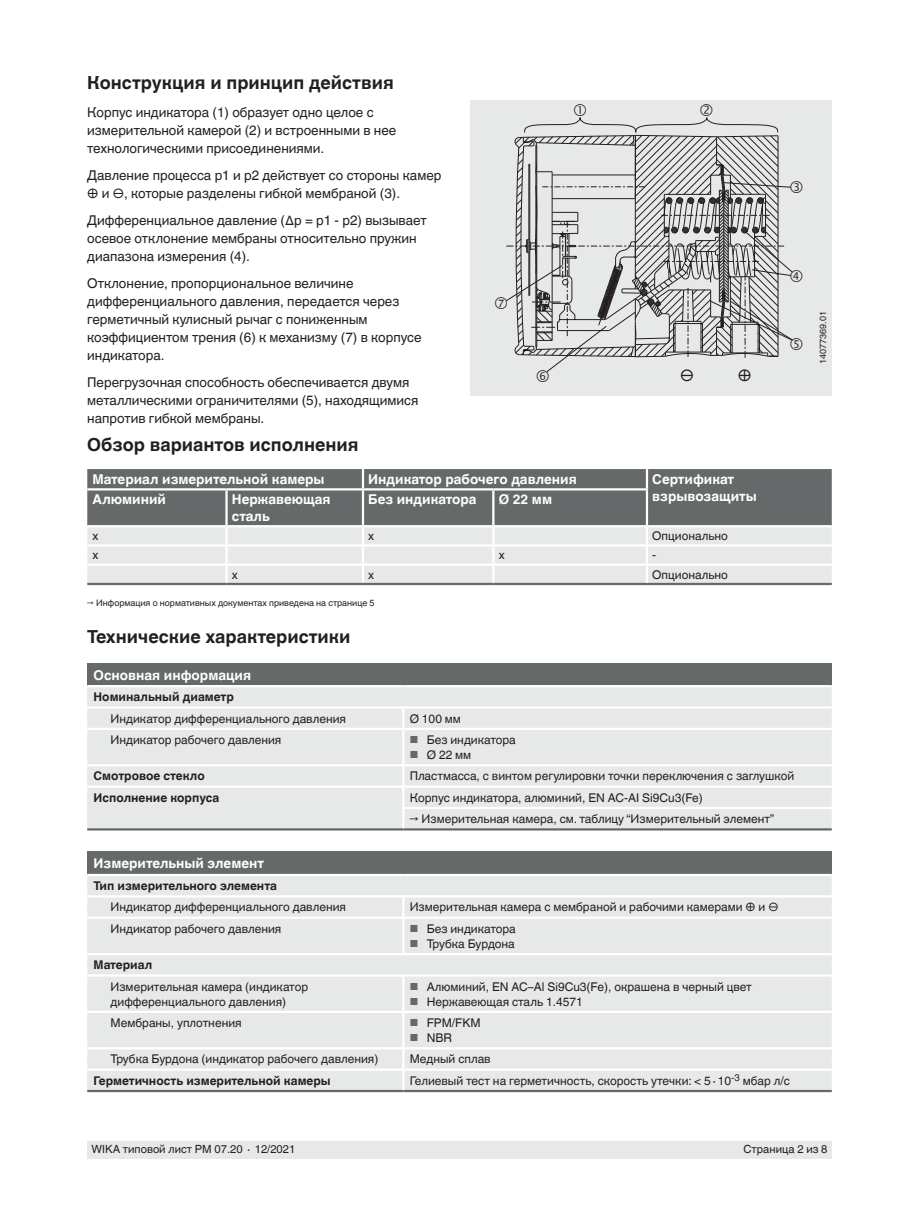
<style>
.page{position:relative;width:919px;height:1214px;background:#fff}
.page>*{position:absolute;margin:0;border:0;box-sizing:border-box;transform-origin:0 0}
.t1{font:700 18px "Helvetica World";color:#231f20}
.t2{font:16.5px "Helvetica World";color:#231f20}
.t3{font:13.5px/18px "Helvetica World";color:#231f20}
.t4{font:700 13.5px "Helvetica World";color:#fff}
.t5{font:12px/15px "Helvetica World";color:#231f20}
.t6{font:700 12px "Helvetica World";color:#231f20}
.t7{font:11.25px "Helvetica World";color:#231f20}
.t8{font:9px "Helvetica World";color:#231f20}
.s1{font-size:10.2px;color:#666969}
</style>
<div class="page">
<div style="left:87px;top:1140px;width:744px;height:18px;background:#e7e9e8"></div>
<svg style="left:87px;top:1140px;width:744px;height:1px"></svg>
<div style="left:87px;top:663px;width:744px;height:23px;background:#666969"></div>
<div style="left:87px;top:687px;width:744px;height:141px;background:#e7e9e8"></div>
<hr style="left:87px;top:828px;width:316px;height:2px;background:#666969">
<hr style="left:87px;top:685px;width:316px;height:2px;background:#fff">
<hr style="left:403px;top:685px;width:428px;height:2px;background:#fff">
<svg style="left:402px;top:708px;width:2px;height:19px"></svg>
<hr style="left:87px;top:727px;width:316px;height:3px;background:#fff">
<hr style="left:403px;top:727px;width:428px;height:3px;background:#fff">
<hr style="left:402px;top:730px;width:2px;height:34px;background:#fff">
<hr style="left:87px;top:764px;width:316px;height:2px;background:#fff">
<hr style="left:403px;top:764px;width:428px;height:2px;background:#fff">
<svg style="left:402px;top:766px;width:2px;height:19px"></svg>
<hr style="left:403px;top:785px;width:428px;height:2px;background:#fff">
<hr style="left:402px;top:807px;width:429px;height:2px;background:#fff">
<hr style="left:87px;top:785px;width:316px;height:2px;background:#fff">
<hr style="left:402px;top:787px;width:2px;height:20px;background:#fff">
<svg style="left:402px;top:809px;width:2px;height:19px"></svg>
<hr style="left:87px;top:706px;width:316px;height:2px;background:#fff">
<hr style="left:403px;top:706px;width:428px;height:2px;background:#fff">
<hr style="left:403px;top:828px;width:428px;height:2px;background:#666969">
<div style="left:87px;top:851px;width:744px;height:24px;background:#666969"></div>
<div style="left:87px;top:876px;width:744px;height:213px;background:#e7e9e8"></div>
<hr style="left:87px;top:895px;width:316px;height:2px;background:#fff">
<hr style="left:403px;top:895px;width:428px;height:2px;background:#fff">
<hr style="left:87px;top:953px;width:316px;height:2px;background:#fff">
<hr style="left:403px;top:953px;width:428px;height:2px;background:#fff">
<hr style="left:87px;top:974px;width:316px;height:2px;background:#fff">
<hr style="left:403px;top:974px;width:428px;height:2px;background:#fff">
<hr style="left:87px;top:1089px;width:316px;height:3px;background:#666969">
<hr style="left:403px;top:1089px;width:428px;height:3px;background:#666969">
<hr style="left:87px;top:874px;width:316px;height:2px;background:#fff">
<hr style="left:403px;top:874px;width:428px;height:2px;background:#fff">
<svg style="left:402px;top:897px;width:2px;height:19px"></svg>
<hr style="left:87px;top:916px;width:316px;height:2px;background:#fff">
<hr style="left:403px;top:916px;width:428px;height:2px;background:#fff">
<hr style="left:402px;top:918px;width:2px;height:35px;background:#fff">
<hr style="left:402px;top:976px;width:2px;height:34px;background:#fff">
<hr style="left:87px;top:1010px;width:316px;height:3px;background:#fff">
<hr style="left:403px;top:1010px;width:428px;height:3px;background:#fff">
<hr style="left:402px;top:1013px;width:2px;height:34px;background:#fff">
<hr style="left:87px;top:1047px;width:316px;height:2px;background:#fff">
<hr style="left:403px;top:1047px;width:428px;height:2px;background:#fff">
<svg style="left:402px;top:1049px;width:2px;height:40px"></svg>
<hr style="left:87px;top:1068px;width:316px;height:2px;background:#fff">
<hr style="left:403px;top:1068px;width:428px;height:2px;background:#fff">
<div style="left:470px;top:101px;width:361px;height:294px;background:#e7e9e8"></div>
<svg style="left:87px;top:469px;width:744px;height:114px;background:#abadad"></svg>
<hr style="left:363px;top:488px;width:130px;height:2px;background:#fff">
<hr style="left:493px;top:488px;width:155px;height:2px;background:#fff">
<hr style="left:87px;top:583px;width:139px;height:2px;background:#666969">
<hr style="left:226px;top:583px;width:137px;height:2px;background:#666969">
<hr style="left:363px;top:583px;width:130px;height:2px;background:#666969">
<hr style="left:493px;top:583px;width:154px;height:2px;background:#666969">
<hr style="left:647px;top:583px;width:184px;height:2px;background:#666969">
<hr style="left:492px;top:490px;width:2px;height:35px;background:#fff">
<hr style="left:645px;top:469px;width:3px;height:19px;background:#fff">
<hr style="left:645px;top:490px;width:3px;height:35px;background:#fff">
<hr style="left:645px;top:527px;width:3px;height:17px;background:#fff">
<hr style="left:645px;top:546px;width:3px;height:17px;background:#fff">
<hr style="left:645px;top:566px;width:3px;height:17px;background:#fff">
<svg style="left:506px;top:117px;width:287px;height:255px"></svg>
<h1 class="t1" style="left:87px;top:73px;width:308px">Конструкция и принцип действия</h1>
<p class="t3" style="left:87px;top:103px;width:310px">Корпус индикатора (1) образует одно целое с измерительной камерой (2) и встроенными в нее технологическими присоединениями.</p>
<p class="t3" style="left:87px;top:166px;width:356px">Давление процесса p1 и p2 действует со стороны камер ⊕ и ⊖, которые разделены гибкой мембраной (3).</p>
<p class="t3" style="left:87px;top:211px;width:341px">Дифференциальное давление (∆p = p1 - p2) вызывает осевое отклонение мембраны относительно пружин диапазона измерения (4).</p>
<p class="t3" style="left:87px;top:274px;width:336px">Отклонение, пропорциональное величине дифференциального давления, передается через герметичный кулисный рычаг с пониженным коэффициентом трения (6) к механизму (7) в корпусе индикатора.</p>
<p class="t3" style="left:87px;top:373px;width:333px">Перегрузочная способность обеспечивается двумя металлическими ограничителями (5), находящимися напротив гибкой мембраны.</p>
<h2 class="t2" style="left:680px;top:366px;width:15px">⊖</h2>
<h2 class="t2" style="left:737px;top:366px;width:15px">⊕</h2>
<h1 class="t1" style="left:87px;top:434px;width:273px">Обзор вариантов исполнения</h1>
<p class="t4" style="left:93px;top:471px;width:233px">Материал измерительной камеры</p>
<p class="t4" style="left:368px;top:471px;width:210px">Индикатор рабочего давления</p>
<p class="t4" style="left:652px;top:471px;width:83px">Сертификат</p>
<p class="t4" style="left:93px;top:492px;width:75px">Алюминий</p>
<p class="t4" style="left:232px;top:492px;width:100px">Нержавеющая</p>
<p class="t4" style="left:652px;top:488px;width:106px">взрывозащиты</p>
<p class="t4" style="left:232px;top:508px;width:39px">сталь</p>
<p class="t4" style="left:368px;top:492px;width:110px">Без индикатора</p>
<p class="t4" style="left:498px;top:492px;width:55px">Ø 22 мм</p>
<p class="t5" style="left:93px;top:528px;width:7px">x</p>
<p class="t5" style="left:368px;top:528px;width:7px">x</p>
<p class="t5" style="left:652px;top:528px;width:77px">Опционально</p>
<p class="t5" style="left:93px;top:548px;width:7px">x</p>
<p class="t5" style="left:498px;top:548px;width:7px">x</p>
<p class="t5" style="left:652px;top:548px;width:5px">-</p>
<p class="t5" style="left:232px;top:567px;width:7px">x</p>
<p class="t5" style="left:368px;top:567px;width:7px">x</p>
<p class="t5" style="left:652px;top:567px;width:77px">Опционально</p>
<p class="t8" style="left:87px;top:597px;width:289px">→ Информация о нормативных документах приведена на странице 5</p>
<h1 class="t1" style="left:87px;top:626px;width:265px">Технические характеристики</h1>
<p class="t4" style="left:94px;top:667px;width:159px">Основная информация</p>
<p class="t6" style="left:94px;top:690px;width:142px">Номинальный диаметр</p>
<p class="t5" style="left:111px;top:711px;width:237px">Индикатор дифференциального давления</p>
<p class="t5" style="left:409px;top:711px;width:53px">Ø 100 мм</p>
<p class="t5" style="left:111px;top:732px;width:172px">Индикатор рабочего давления</p>
<p class="t5" style="left:409px;top:732px;width:108px"><span class="s1">■</span> Без индикатора</p>
<p class="t5" style="left:409px;top:747px;width:63px"><span class="s1">■</span> Ø 22 мм</p>
<p class="t6" style="left:94px;top:769px;width:113px">Смотровое стекло</p>
<p class="t5" style="left:409px;top:768px;width:386px">Пластмасса, с винтом регулировки точки переключения с заглушкой</p>
<p class="t6" style="left:94px;top:790px;width:127px">Исполнение корпуса</p>
<p class="t5" style="left:409px;top:790px;width:295px">Корпус индикатора, алюминий, EN AC-AI Si9Cu3(Fe)</p>
<p class="t5" style="left:409px;top:811px;width:366px">→ Измерительная камера, см. таблицу “Измерительный элемент”</p>
<p class="t4" style="left:94px;top:855px;width:172px">Измерительный элемент</p>
<p class="t6" style="left:94px;top:878px;width:185px">Тип измерительного элемента</p>
<p class="t5" style="left:111px;top:899px;width:237px">Индикатор дифференциального давления</p>
<p class="t5" style="left:409px;top:899px;width:370px">Измерительная камера с мембраной и рабочими камерами ⊕ и ⊖</p>
<p class="t5" style="left:111px;top:921px;width:172px">Индикатор рабочего давления</p>
<p class="t5" style="left:409px;top:921px;width:108px"><span class="s1">■</span> Без индикатора</p>
<p class="t5" style="left:409px;top:936px;width:107px"><span class="s1">■</span> Трубка Бурдона</p>
<p class="t6" style="left:94px;top:958px;width:60px">Материал</p>
<p class="t5" style="left:111px;top:978px;width:199px">Измерительная камера (индикатор дифференциального давления)</p>
<p class="t5" style="left:409px;top:978px;width:344px"><span class="s1">■</span> Алюминий, EN AC–Al Si9Cu3(Fe), окрашена в черный цвет</p>
<p class="t5" style="left:409px;top:993px;width:174px"><span class="s1">■</span> Нержавеющая сталь 1.4571</p>
<p class="t5" style="left:111px;top:1015px;width:133px">Мембраны, уплотнения</p>
<p class="t5" style="left:409px;top:1015px;width:72px"><span class="s1">■</span> FPM/FKM</p>
<p class="t5" style="left:409px;top:1030px;width:44px"><span class="s1">■</span> NBR</p>
<p class="t5" style="left:111px;top:1051px;width:269px">Трубка Бурдона (индикатор рабочего давления)</p>
<p class="t5" style="left:409px;top:1051px;width:82px">Медный сплав</p>
<p class="t6" style="left:94px;top:1073px;width:239px">Герметичность измерительной камеры</p>
<p class="t5" style="left:409px;top:1073px;width:381px">Гелиевый тест на герметичность, скорость утечки: &lt; 5∙10<sup>-3</sup> мбар л/с</p>
<p class="t8" style="left:817px;top:364px;width:54px;rotate:-90deg">14077369.01</p>
<p class="t7" style="left:91px;top:1142px;width:205px">WIKA типовой лист PM 07.20 ∙ 12/2021</p>
<p class="t7" style="left:743px;top:1142px;width:86px">Страница 2 из 8</p>
</div>
